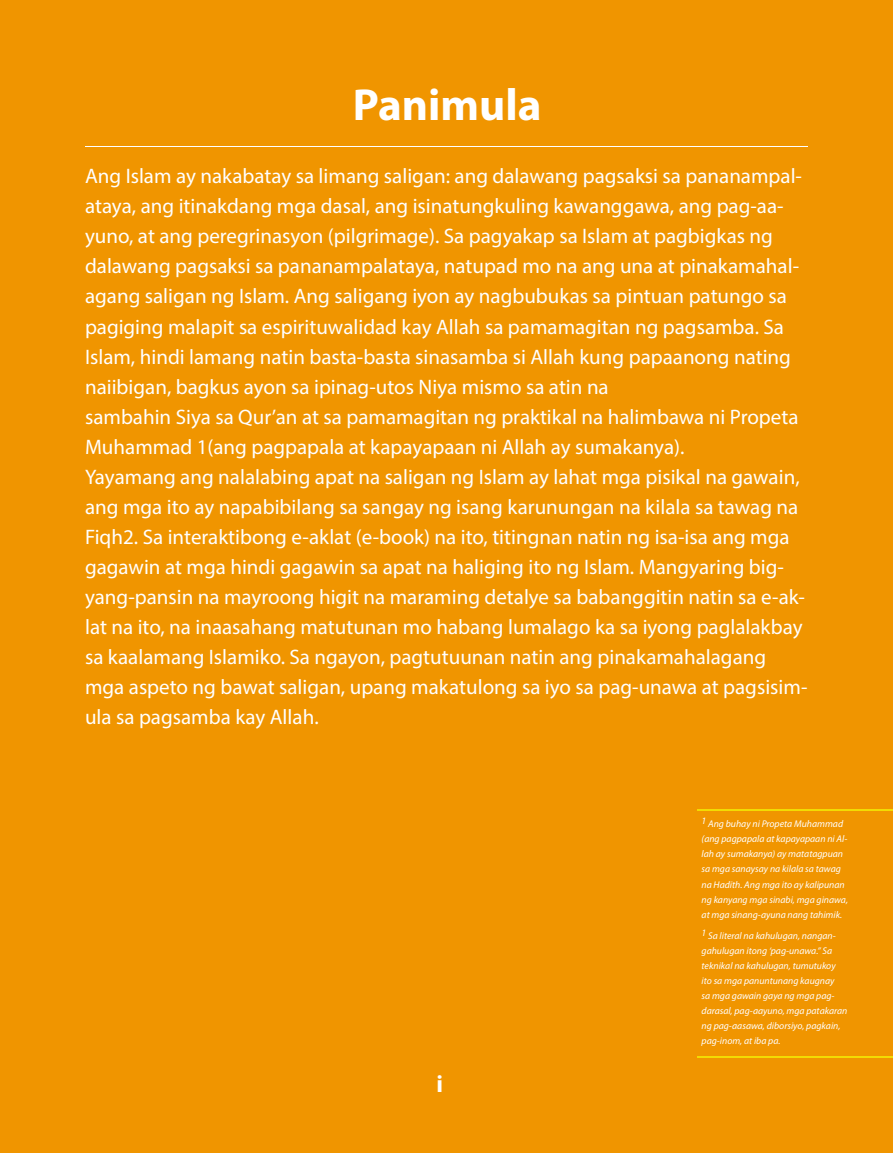
<style>
.page{position:relative;width:893px;height:1153px;background:#fff}
.page>*{position:absolute;margin:0;border:0;box-sizing:border-box;transform-origin:0 0}
.t1{font:700 45px "Myriad Pro";color:#fff}
.t2{font:700 24px "Myriad Pro";color:#fff}
.t3{font:21px/30px "Myriad Pro";color:#fff}
.t4{font:italic 9.75px/15px "Myriad Pro";color:#fff}
</style>
<div class="page">
<div style="left:1px;top:0;width:892px;height:1152px;background:#f09500"></div>
<hr style="left:698px;top:809px;width:195px;height:2px;background:#f2db03">
<hr style="left:698px;top:1056px;width:195px;height:1px;background:#f2db03">
<hr style="left:85px;top:146px;width:723px;height:1px;background:#fff">
<h1 class="t1" style="left:353px;top:75px;width:190px">Panimula</h1>
<p class="t3" style="left:85px;top:161px;width:724px">Ang Islam ay nakabatay sa limang saligan: ang dalawang pagsaksi sa pananampal&shy;ataya, ang itinakdang mga dasal, ang isinatungkuling kawanggawa, ang pag-aa&shy;yuno, at ang peregrinasyon (pilgrimage). Sa pagyakap sa Islam at pagbigkas ng dalawang pagsaksi sa pananampalataya, natupad mo na ang una at pinakamahal&shy;agang saligan ng Islam. Ang saligang iyon ay nagbubukas sa pintuan patungo sa pagiging malapit sa espirituwalidad kay Allah sa pamamagitan ng pagsamba. Sa Islam, hindi lamang natin basta-basta sinasamba si Allah kung papaanong nating naiibigan, bagkus ayon sa ipinag-utos Niya mismo sa atin na<br>sambahin Siya sa Qur’an at sa pamamagitan ng praktikal na halimbawa ni Propeta Muhammad 1(ang pagpapala at kapayapaan ni Allah ay sumakanya).<br>Yayamang ang nalalabing apat na saligan ng Islam ay lahat mga pisikal na gawain, ang mga ito ay napabibilang sa sangay ng isang karunungan na kilala sa tawag na Fiqh2. Sa interaktibong e-aklat (e-book) na ito, titingnan natin ng isa-isa ang mga gagawin at mga hindi gagawin sa apat na haliging ito ng Islam. Mangyaring big&shy;yang-pansin na mayroong higit na maraming detalye sa babanggitin natin sa e-ak&shy;lat na ito, na inaasahang matutunan mo habang lumalago ka sa iyong paglalakbay sa kaalamang Islamiko. Sa ngayon, pagtutuunan natin ang pinakamahalagang mga aspeto ng bawat saligan, upang makatulong sa iyo sa pag-unawa at pagsisim&shy;ula sa pagsamba kay Allah.</p>
<p class="t2" style="left:437px;top:1068px;width:8px">i</p>
<p class="t4" style="left:702px;top:816px;width:148px">1 Ang buhay ni Propeta Muhammad (ang pagpapala at kapayapaan ni Al&shy;lah ay sumakanya) ay matatagpuan sa mga sanaysay na kilala sa tawag na Hadīth. Ang mga ito ay kalipunan ng kanyang mga sinabi, mga ginawa, at mga sinang-ayuna nang tahimik.</p>
<p class="t4" style="left:702px;top:928px;width:147px">1 Sa literal na kahulugan, nangan&shy;gahulugan itong ‘pag-unawa.” Sa teknikal na kahulugan, tumutukoy ito sa mga panuntunang kaugnay<br>sa mga gawain gaya ng mga pag&shy;darasal, pag-aayuno, mga patakaran ng pag-aasawa, diborsiyo, pagkain, pag-inom, at iba pa.</p>
</div>
